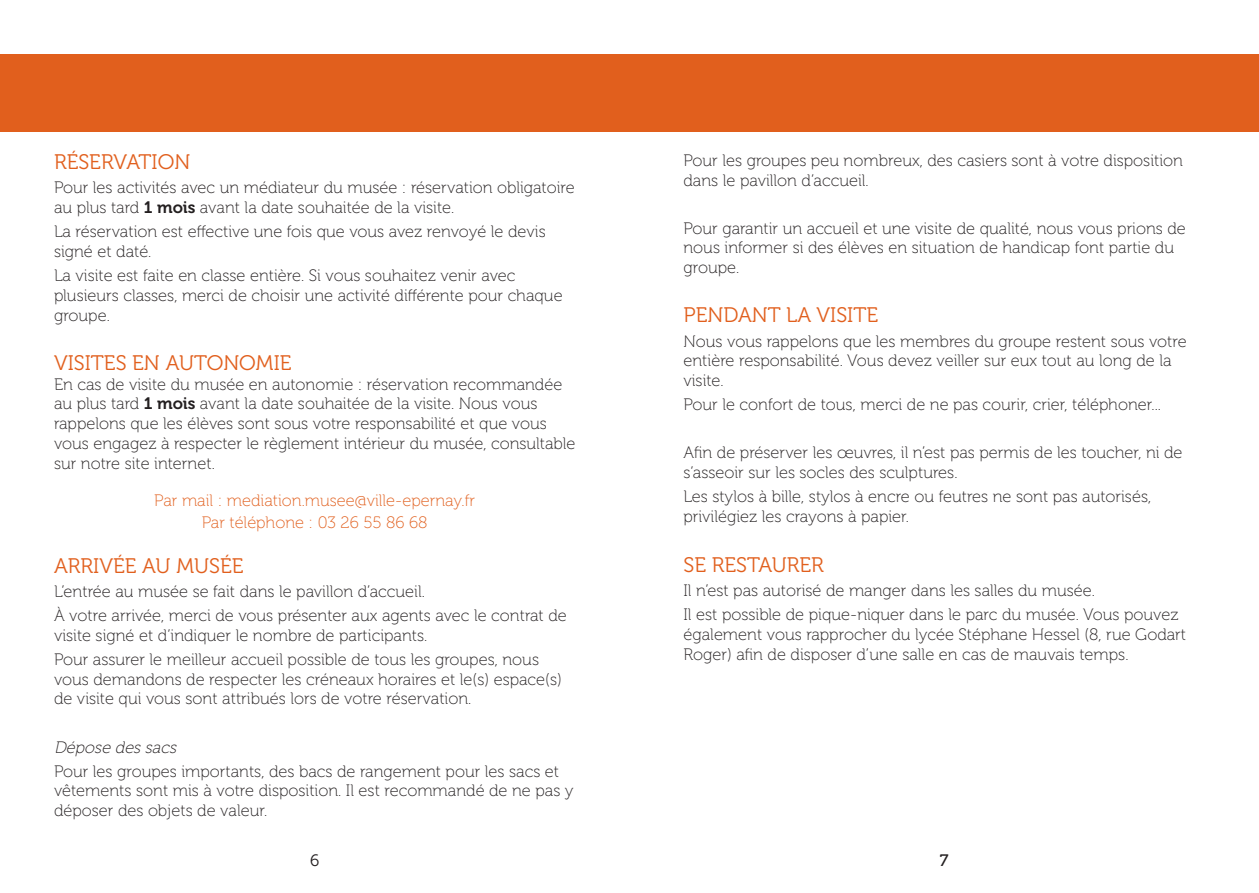
<style>
.page{position:relative;width:1259px;height:893px;background:#fff}
.page>*{position:absolute;margin:0;border:0;box-sizing:border-box;transform-origin:0 0}
.t1{font:21px "Museo 300";color:#e15f1d}
.t2{font:16.5px/19.8px "Museo 100";color:#231f20}
.t3{font:16.5px/22.2px "Museo 100";color:#e15f1d;text-align:center}
.t4{font:italic 16.5px "Museo 100";color:#231f20}
.t5{font:16.5px "Museo 300";color:#231f20}
.t6{font:16.5px "Museo 500";color:#231f20}
.s1{font-family:"Museo 700"}
</style>
<div class="page">
<div style="left:0;top:54px;width:1259px;height:78px;background:#e15f1d"></div>
<p class="t1" style="left:54px;top:151px;width:138px">RÉSERVATION</p>
<p class="t2" style="left:54px;top:178px;width:522px">Pour les activités avec un médiateur du musée : réservation obligatoire au plus tard <span class="s1">1 mois</span> avant la date souhaitée de la visite.</p>
<p class="t2" style="left:54px;top:222px;width:493px">La réservation est effective une fois que vous avez renvoyé le devis signé et daté.</p>
<p class="t2" style="left:54px;top:266px;width:510px">La visite est faite en classe entière. Si vous souhaitez venir avec plusieurs classes, merci de choisir une activité différente pour chaque groupe.</p>
<p class="t1" style="left:54px;top:351px;width:239px">VISITES EN AUTONOMIE</p>
<p class="t2" style="left:54px;top:374px;width:523px">En cas de visite du musée en autonomie : réservation recommandée au plus tard <span class="s1">1 mois</span> avant la date souhaitée de la visite. Nous vous rappelons que les élèves sont sous votre responsabilité et que vous vous engagez à respecter le règlement intérieur du musée, consultable sur notre site internet.</p>
<p class="t3" style="left:154px;top:489px;width:322px">Par mail : mediation.musee@ville-epernay.fr<br>Par téléphone : 03 26 55 86 68</p>
<p class="t1" style="left:54px;top:554px;width:191px">ARRIVÉE AU MUSÉE</p>
<p class="t2" style="left:54px;top:580px;width:514px;line-height:24px">L’entrée au musée se fait dans le pavillon d’accueil.<br>À votre arrivée, merci de vous présenter aux agents avec le contrat de</p>
<p class="t2" style="left:54px;top:624px;width:486px;line-height:24px">visite signé et d’indiquer le nombre de participants.<br>Pour assurer le meilleur accueil possible de tous les groupes, nous</p>
<p class="t2" style="left:54px;top:669px;width:509px">vous demandons de respecter les créneaux horaires et le(s) espace(s) de visite qui vous sont attribués lors de votre réservation.</p>
<p class="t4" style="left:54px;top:738px;width:127px">Dépose dessacs</p>
<p class="t2" style="left:54px;top:761px;width:521px">Pour les groupes importants, des bacs de rangement pour les sacs et vêtements sont mis à votre disposition. Il est recommandé de ne pas y déposer des objets de valeur.</p>
<p class="t2" style="left:683px;top:151px;width:501px">Pour les groupes peu nombreux, des casiers sont à votre disposition dans le pavillon d’accueil.</p>
<p class="t2" style="left:683px;top:218px;width:504px">Pour garantir un accueil et une visite de qualité, nous vous prions de nous informer si des élèves en situation de handicap font partie du groupe.</p>
<p class="t1" style="left:683px;top:304px;width:196px">PENDANT LA VISITE</p>
<p class="t2" style="left:683px;top:331px;width:505px">Nous vous rappelons que les membres du groupe restent sous votre entière responsabilité. Vous devez veiller sur eux tout au long de la visite.</p>
<p class="t2" style="left:683px;top:395px;width:479px">Pour le confort de tous, merci de ne pas courir, crier, téléphoner...</p>
<p class="t2" style="left:683px;top:443px;width:500px">Afin de préserver les œuvres, il n’est pas permis de les toucher, ni de s’asseoir sur les socles des sculptures.</p>
<p class="t2" style="left:683px;top:487px;width:469px">Les stylos à bille, stylos à encre ou feutres ne sont pas autorisés, privilégiez les crayons à papier.</p>
<p class="t1" style="left:683px;top:554px;width:142px">SE RESTAURER</p>
<p class="t2" style="left:683px;top:579px;width:496px;line-height:24px">Il n’est pas autorisé de manger dans les salles du musée.<br>Il est possible de pique-niquer dans le parc du musée. Vous pouvez</p>
<p class="t2" style="left:683px;top:625px;width:504px">également vous rapprocher du lycée Stéphane Hessel (8, rue Godart<br>Roger) afin de disposer d’une salle en cas de mauvais temps.</p>
<p class="t5" style="left:310px;top:851px;width:11px">6</p>
<p class="t6" style="left:940px;top:851px;width:10px">7</p>
</div>
